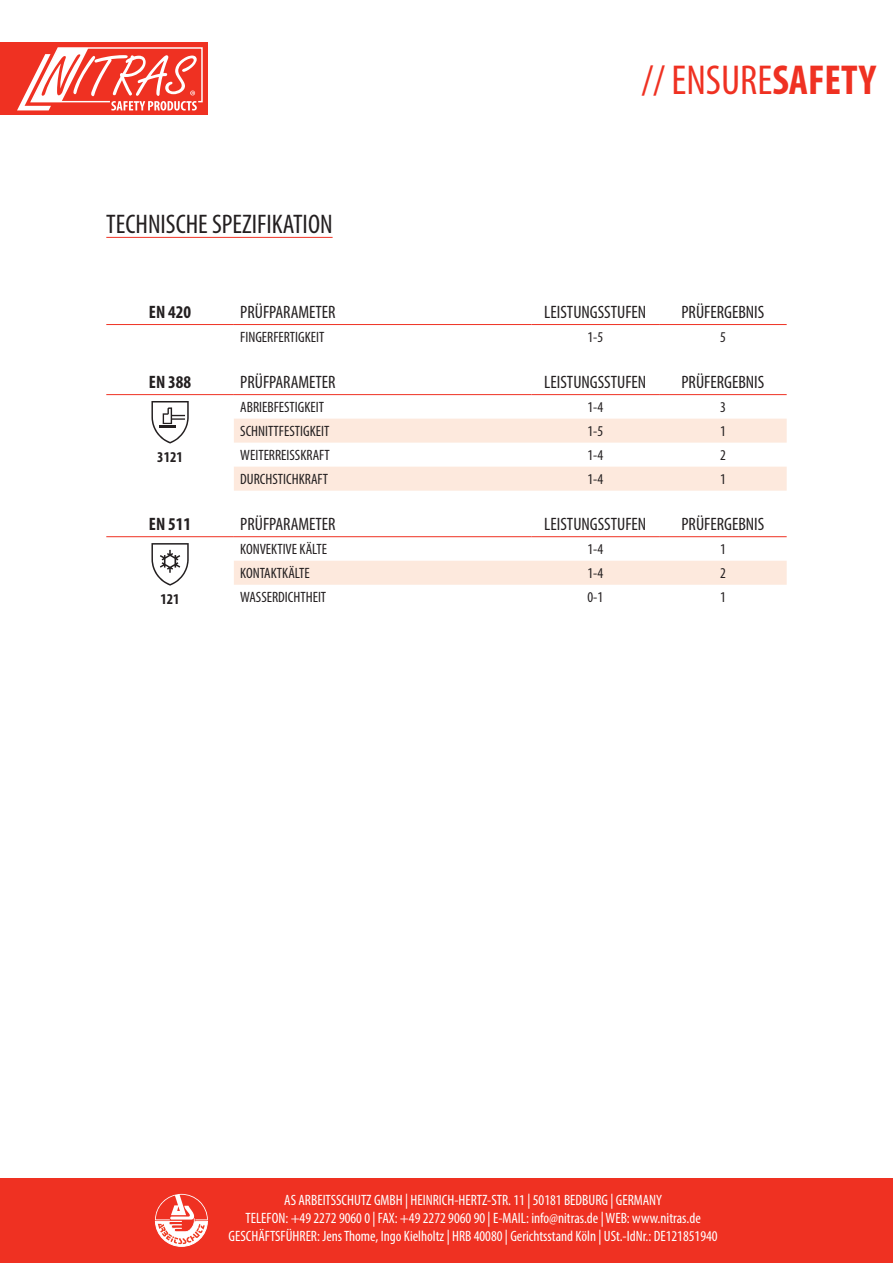
<style>
.page{position:relative;width:893px;height:1263px;background:#fff}
.page>*{position:absolute;margin:0;border:0;box-sizing:border-box;transform-origin:0 0}
.t1{font:condensed 42px "Myriad Pro";color:#ef3122}
.t2{font:condensed 27px "Myriad Pro";color:#231f20}
.t3{font:condensed 18px "Myriad Pro";color:#231f20}
.t4{font:700 condensed 18px "Myriad Pro";color:#231f20}
.t5{font:condensed 15px/18px "Myriad Pro";color:#fff;text-align:center}
.t6{font:condensed 15px "Myriad Pro";color:#231f20}
.t7{font:700 condensed 15px "Myriad Pro";color:#231f20}
.s1{font-weight:700}
</style>
<div class="page">
<div style="left:0;top:1178px;width:893px;height:85px;background:#ef3122"></div>
<div style="left:0;top:43px;width:207px;height:72px;background:#ef3122"></div>
<svg style="left:17px;top:47px;width:186px;height:64px"></svg>
<svg style="left:155px;top:1194px;width:53px;height:53px"></svg>
<hr style="left:106px;top:237px;width:227px;height:1px;background:#ef3122">
<hr style="left:106px;top:324px;width:128px;height:1px;background:#ef3122">
<hr style="left:234px;top:324px;width:297px;height:1px;background:#ef3122">
<hr style="left:531px;top:324px;width:128px;height:1px;background:#ef3122">
<hr style="left:659px;top:324px;width:128px;height:1px;background:#ef3122">
<svg style="left:234px;top:419px;width:553px;height:72px"></svg>
<hr style="left:106px;top:394px;width:128px;height:1px;background:#ef3122">
<hr style="left:234px;top:394px;width:297px;height:1px;background:#ef3122">
<hr style="left:531px;top:394px;width:128px;height:1px;background:#ef3122">
<hr style="left:659px;top:394px;width:128px;height:1px;background:#ef3122">
<svg style="left:151px;top:401px;width:38px;height:42px"></svg>
<div style="left:234px;top:561px;width:553px;height:24px;background:#fde9dd"></div>
<hr style="left:106px;top:536px;width:128px;height:1px;background:#ef3122">
<hr style="left:234px;top:536px;width:297px;height:1px;background:#ef3122">
<hr style="left:531px;top:536px;width:128px;height:1px;background:#ef3122">
<hr style="left:659px;top:536px;width:128px;height:1px;background:#ef3122">
<svg style="left:151px;top:543px;width:38px;height:43px"></svg>
<p class="t2" style="left:106px;top:208px;width:228px">TECHNISCHE SPEZIFIKATION</p>
<h1 class="t1" style="left:641px;top:55px;width:236px">// ENSURE<span class="s1">SAFETY</span></h1>
<p class="t4" style="left:149px;top:301px;width:44px">EN 420</p>
<p class="t3" style="left:240px;top:301px;width:97px">PRÜFPARAMETER</p>
<p class="t3" style="left:544px;top:301px;width:104px">LEISTUNGSSTUFEN</p>
<p class="t3" style="left:681px;top:301px;width:84px">PRÜFERGEBNIS</p>
<p class="t6" style="left:240px;top:328px;width:86px">FINGERFERTIGKEIT</p>
<p class="t6" style="left:587px;top:328px;width:17px">1-5</p>
<p class="t6" style="left:720px;top:328px;width:7px">5</p>
<p class="t4" style="left:149px;top:371px;width:44px">EN 388</p>
<p class="t3" style="left:240px;top:371px;width:97px">PRÜFPARAMETER</p>
<p class="t3" style="left:544px;top:371px;width:104px">LEISTUNGSSTUFEN</p>
<p class="t3" style="left:681px;top:371px;width:84px">PRÜFERGEBNIS</p>
<p class="t7" style="left:157px;top:447px;width:27px">3121</p>
<p class="t6" style="left:240px;top:398px;width:85px">ABRIEBFESTIGKEIT</p>
<p class="t6" style="left:587px;top:398px;width:17px">1-4</p>
<p class="t6" style="left:720px;top:398px;width:7px">3</p>
<p class="t6" style="left:240px;top:422px;width:91px">SCHNITTFESTIGKEIT</p>
<p class="t6" style="left:587px;top:422px;width:17px">1-5</p>
<p class="t6" style="left:720px;top:422px;width:7px">1</p>
<p class="t6" style="left:240px;top:446px;width:91px">WEITERREISSKRAFT</p>
<p class="t6" style="left:587px;top:446px;width:17px">1-4</p>
<p class="t6" style="left:720px;top:446px;width:7px">2</p>
<p class="t6" style="left:240px;top:470px;width:89px">DURCHSTICHKRAFT</p>
<p class="t6" style="left:587px;top:470px;width:17px">1-4</p>
<p class="t6" style="left:720px;top:470px;width:7px">1</p>
<p class="t4" style="left:149px;top:513px;width:44px">EN 511</p>
<p class="t3" style="left:240px;top:513px;width:97px">PRÜFPARAMETER</p>
<p class="t3" style="left:544px;top:513px;width:104px">LEISTUNGSSTUFEN</p>
<p class="t3" style="left:681px;top:513px;width:84px">PRÜFERGEBNIS</p>
<p class="t7" style="left:160px;top:589px;width:21px">121</p>
<p class="t6" style="left:240px;top:540px;width:88px">KONVEKTIVE KÄLTE</p>
<p class="t6" style="left:587px;top:540px;width:17px">1-4</p>
<p class="t6" style="left:720px;top:540px;width:7px">1</p>
<p class="t6" style="left:240px;top:564px;width:71px">KONTAKTKÄLTE</p>
<p class="t6" style="left:587px;top:564px;width:17px">1-4</p>
<p class="t6" style="left:720px;top:564px;width:7px">2</p>
<p class="t6" style="left:240px;top:588px;width:88px">WASSERDICHTHEIT</p>
<p class="t6" style="left:587px;top:588px;width:17px">0-1</p>
<p class="t6" style="left:720px;top:588px;width:7px">1</p>
<p class="t5" style="left:229px;top:1191px;width:491px">AS ARBEITSSCHUTZ GMBH | HEINRICH-HERTZ-STR. 11 | 50181 BEDBURG | GERMANY<br>TELEFON: +49 2272 9060 0 | FAX: +49 2272 9060 90 | E-MAIL: info@nitras.de | WEB: www.nitras.de<br>GESCHÄFTSFÜHRER: Jens Thome, Ingo Kielholtz | HRB 40080 | Gerichtsstand Köln | USt.-IdNr.: DE121851940</p>
</div>
